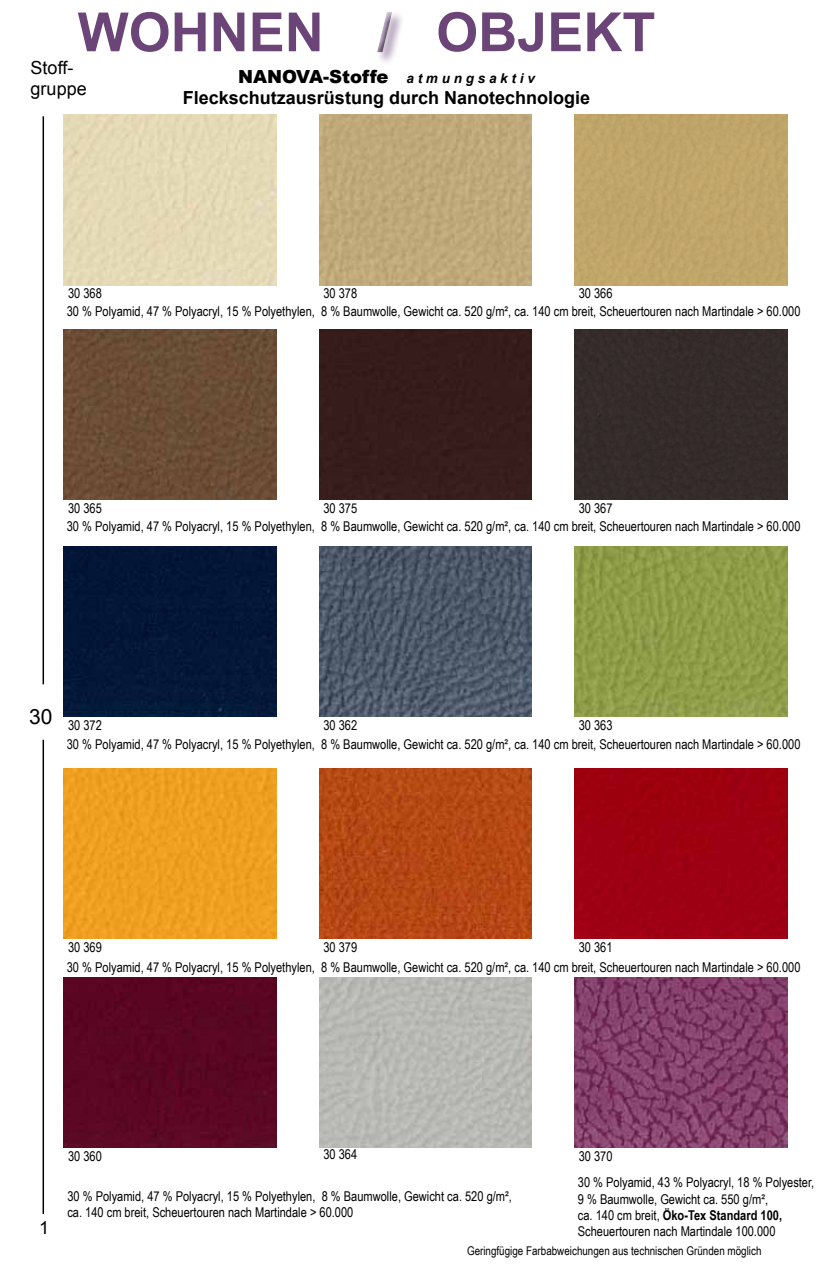
<style>
.page{position:relative;width:817px;height:1268px;background:#fff}
.page>*{position:absolute;margin:0;border:0;box-sizing:border-box;transform-origin:0 0}
.t1{font:700 54px "Arial";color:#6c4578}
.t2{font:21px "Arial";color:#000}
.t3{font:700 18px/21.6px "Arial";color:#000;text-align:center}
.t4{font:18px/21.6px "Arial";color:#000}
.t5{font:13.5px/16.2px "Arial Narrow";color:#000}
.t6{font:12px "Arial Narrow";color:#000}
.s1{font-weight:900}
.s2{font-style:inherit}
.s3{font-style:italic;font-size:13.5px}
.s4{font-weight:700}
</style>
<div class="page">
<div style="left:368px;top:4px;width:35px;height:59px;background:#000;opacity:.75"></div>
<div style="left:319px;top:115px;width:212px;height:170px;background:#bfa97a"></div>
<div style="left:574px;top:115px;width:213px;height:170px;background:#c0a569"></div>
<div style="left:319px;top:330px;width:212px;height:170px;background:#361c1b"></div>
<div style="left:64px;top:546px;width:212px;height:170px;background:#031637"></div>
<img style="left:319px;top:546px;width:212px;height:170px">
<img style="left:574px;top:546px;width:213px;height:170px">
<div style="left:64px;top:768px;width:212px;height:170px;background:#efa021"></div>
<img style="left:319px;top:768px;width:212px;height:170px">
<div style="left:574px;top:768px;width:213px;height:170px;background:#9e0011"></div>
<div style="left:64px;top:977px;width:212px;height:170px;background:#5a0722"></div>
<img style="left:319px;top:977px;width:212px;height:170px">
<img style="left:574px;top:977px;width:213px;height:170px">
<div style="left:574px;top:330px;width:213px;height:170px;background:#352c2a"></div>
<img style="left:64px;top:330px;width:212px;height:170px">
<hr style="left:43px;top:116px;width:1px;height:1097px;background:#000">
<div style="left:23px;top:685px;width:36px;height:53px;background:#fff"></div>
<h1 class="t1" style="left:78px;top:-3px;width:579px">WOHNEN <span class="s1">/</span> <span class="s2">OBJEKT</span></h1>
<h3 class="t4" style="left:31px;top:57px;width:58px">Stoff&shy;gruppe</h3>
<h3 class="t3" style="left:183px;top:66px;width:409px"><span class="s1">NANOVA-Stoffe</span> <span class="s3">a t m u n g s a k t i v<br></span>Fleckschutzausrüstung durch Nanotechnologie</h3>
<p class="t5" style="left:68px;top:285px;width:35px">30 368</p>
<p class="t5" style="left:323px;top:285px;width:35px">30 378</p>
<p class="t5" style="left:578px;top:285px;width:35px">30 366</p>
<p class="t5" style="left:67px;top:302px;width:735px">30 % Polyamid, 47 % Polyacryl, 15 % Polyethylen, 8 % Baumwolle, Gewicht ca. 520 g/m², ca. 140 cm breit, Scheuertouren nach Martindale &gt; 60.000</p>
<p class="t5" style="left:68px;top:500px;width:35px">30 365</p>
<p class="t5" style="left:323px;top:500px;width:35px">30 375</p>
<p class="t5" style="left:578px;top:500px;width:35px">30 367</p>
<p class="t5" style="left:67px;top:517px;width:735px">30 % Polyamid, 47 % Polyacryl, 15 % Polyethylen, 8 % Baumwolle, Gewicht ca. 520 g/m², ca. 140 cm breit, Scheuertouren nach Martindale &gt; 60.000</p>
<h2 class="t2" style="left:29px;top:703px;width:25px">30</h2>
<p class="t5" style="left:68px;top:716px;width:35px">30 372</p>
<p class="t5" style="left:323px;top:716px;width:35px">30 362</p>
<p class="t5" style="left:578px;top:716px;width:35px">30 363</p>
<p class="t5" style="left:67px;top:735px;width:735px">30 % Polyamid, 47 % Polyacryl, 15 % Polyethylen, 8 % Baumwolle, Gewicht ca. 520 g/m², ca. 140 cm breit, Scheuertouren nach Martindale &gt; 60.000</p>
<p class="t5" style="left:68px;top:938px;width:35px">30 369</p>
<p class="t5" style="left:323px;top:938px;width:35px">30 379</p>
<p class="t5" style="left:578px;top:938px;width:35px">30 361</p>
<p class="t5" style="left:67px;top:958px;width:735px">30 % Polyamid, 47 % Polyacryl, 15 % Polyethylen, 8 % Baumwolle, Gewicht ca. 520 g/m², ca. 140 cm breit, Scheuertouren nach Martindale &gt; 60.000</p>
<h3 class="t4" style="left:39px;top:1216px;width:12px">1</h3>
<p class="t5" style="left:68px;top:1147px;width:35px">30 360</p>
<p class="t5" style="left:323px;top:1145px;width:35px">30 364</p>
<p class="t5" style="left:67px;top:1187px;width:446px">30 % Polyamid, 47 % Polyacryl, 15 % Polyethylen, 8 % Baumwolle, Gewicht ca. 520 g/m², ca. 140 cm breit, Scheuertouren nach Martindale &gt; 60.000</p>
<p class="t5" style="left:578px;top:1147px;width:35px">30 370</p>
<p class="t5" style="left:577px;top:1173px;width:238px">30 % Polyamid, 43 % Polyacryl, 18 % Polyester, 9 % Baumwolle, Gewicht ca. 550 g/m²,<br>ca. 140 cm breit, <span class="s4">Öko-Tex Standard 100, </span>Scheuertouren nach Martindale 100.000</p>
<p class="t6" style="left:467px;top:1241px;width:296px">Geringfügige Farbabweichungen aus technischen Gründen möglich</p>
</div>
